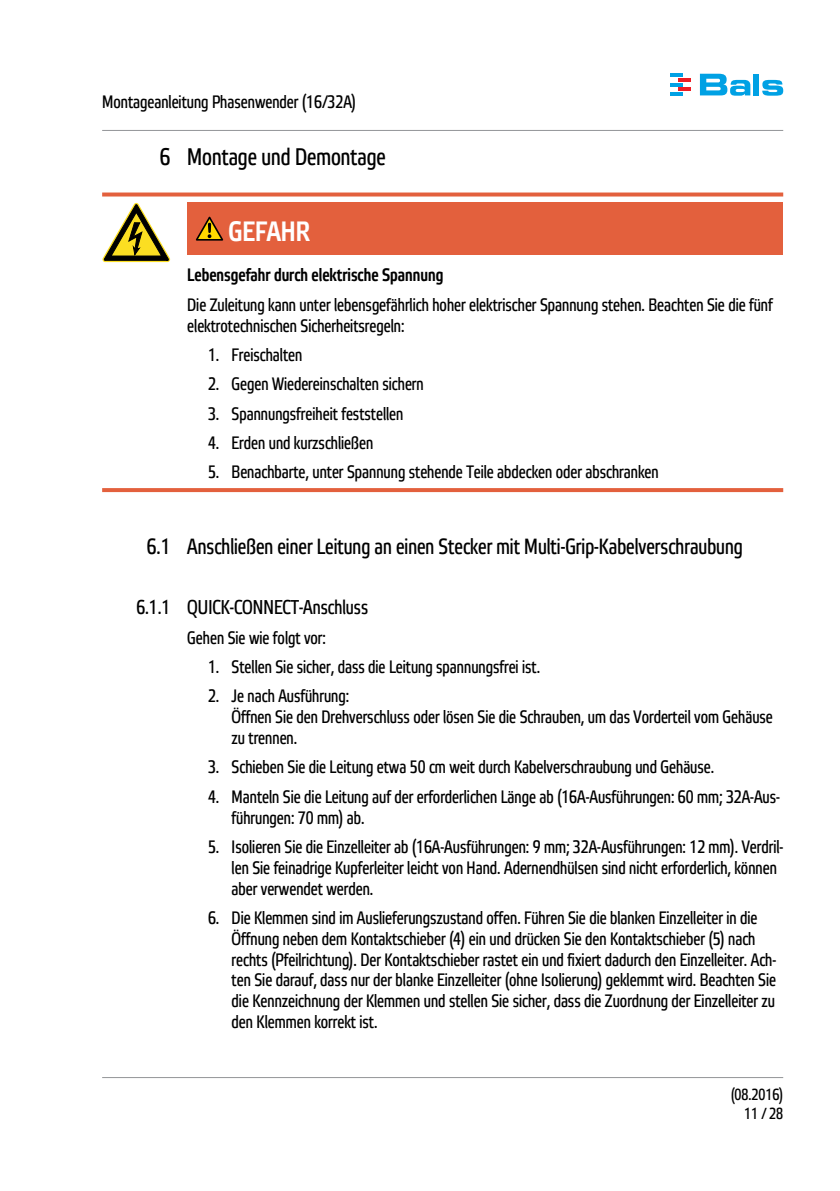
<style>
.page{position:relative;width:840px;height:1191px;background:#fff}
.page>*{position:absolute;margin:0;border:0;box-sizing:border-box;transform-origin:0 0}
.t1{font:500 28px "Etelka Narrow";color:#fff}
.t2{font:24px "Etelka Narrow Text";color:#000}
.t3{font:22px "Etelka Narrow Text";color:#000}
.t4{font:20px "Etelka Narrow Text";color:#000}
.t5{font:18px/20.8px "Etelka Narrow Text";color:#000}
.t6{font:500 18px "Etelka Narrow";color:#000}
.t7{font:16px/18.6px "Etelka Narrow Text";color:#000;text-align:right}
</style>
<div class="page">
<svg style="left:699px;top:74px;width:51px;height:22px"></svg>
<div style="left:753px;top:74px;width:6px;height:21px;background:#00a1e4"></div>
<svg style="left:762px;top:80px;width:20px;height:16px"></svg>
<svg style="left:670px;top:74px;width:12px;height:3px"></svg>
<hr style="left:678px;top:78px;width:13px;height:4px;background:#ed1d24">
<svg style="left:670px;top:83px;width:12px;height:3px"></svg>
<hr style="left:678px;top:87px;width:13px;height:4px;background:#ed1d24">
<svg style="left:670px;top:92px;width:12px;height:3px"></svg>
<hr style="left:102px;top:130px;width:680px;height:1px;background:#939598">
<hr style="left:102px;top:1077px;width:680px;height:1px;background:#939598">
<svg style="left:102px;top:192px;width:680px;height:4px;background:#e67456"></svg>
<svg style="left:102px;top:488px;width:680px;height:4px;background:#e36341"></svg>
<div style="left:187px;top:202px;width:595px;height:53px;background:#e3603d"></div>
<svg style="left:196px;top:217px;width:27px;height:24px"></svg>
<svg style="left:102px;top:203px;width:68px;height:59px"></svg>
<p class="t5" style="left:102px;top:92px;width:255px">Montageanleitung Phasenwender (16/32A)</p>
<h2 class="t2" style="left:160px;top:143px;width:12px">6</h2>
<h2 class="t2" style="left:187px;top:143px;width:200px">Montage und Demontage</h2>
<h1 class="t1" style="left:228px;top:215px;width:83px">GEFAHR</h1>
<p class="t6" style="left:187px;top:265px;width:257px">Lebensgefahr durch elektrische Spannung</p>
<p class="t5" style="left:187px;top:295px;width:586px">Die Zuleitung kann unter lebensgefährlich hoher elektrischer Spannung stehen. Beachten Sie die fünf elektrotechnischen Sicherheitsregeln:</p>
<p class="t5" style="left:208px;top:345px;width:96px">1. Freischalten</p>
<p class="t5" style="left:208px;top:374px;width:217px">2. Gegen Wiedereinschalten sichern</p>
<p class="t5" style="left:208px;top:404px;width:197px">3. Spannungsfreiheit feststellen</p>
<p class="t5" style="left:208px;top:433px;width:167px">4. Erden und kurzschließen</p>
<p class="t5" style="left:208px;top:462px;width:452px">5. Benachbarte, unter Spannung stehende Teile abdecken oder abschranken</p>
<p class="t3" style="left:147px;top:534px;width:25px">6.1</p>
<p class="t4" style="left:136px;top:596px;width:35px">6.1.1</p>
<p class="t3" style="left:187px;top:534px;width:556px">Anschließen einer Leitung an einen Stecker mit Multi-Grip-Kabelverschraubung</p>
<p class="t4" style="left:187px;top:596px;width:182px">QUICK-CONNECT-Anschluss</p>
<p class="t5" style="left:187px;top:628px;width:140px">Gehen Sie wie folgt vor:</p>
<p class="t5" style="left:208px;top:657px;width:333px">1. Stellen Sie sicher, dass die Leitung spannungsfrei ist.</p>
<p class="t5" style="left:231px;top:686px;width:542px;text-indent:-24px">2. Je nach Ausführung:<br>Öffnen Sie den Drehverschluss oder lösen Sie die Schrauben, um das Vorderteil vom Gehäuse zu trennen.</p>
<p class="t5" style="left:208px;top:757px;width:507px">3. Schieben Sie die Leitung etwa 50 cm weit durch Kabelverschraubung und Gehäuse.</p>
<p class="t5" style="left:231px;top:787px;width:549px;text-indent:-24px">4. Manteln Sie die Leitung auf der erforderlichen Länge ab (16A-Ausführungen: 60 mm; 32A-Aus&shy;führungen: 70 mm) ab.</p>
<p class="t5" style="left:231px;top:837px;width:553px;text-indent:-24px">5. Isolieren Sie die Einzelleiter ab (16A-Ausführungen: 9 mm; 32A-Ausführungen: 12 mm). Verdril&shy;len Sie feinadrige Kupferleiter leicht von Hand. Adernendhülsen sind nicht erforderlich, können aber verwendet werden.</p>
<p class="t5" style="left:231px;top:908px;width:546px;text-indent:-24px">6. Die Klemmen sind im Auslieferungszustand offen. Führen Sie die blanken Einzelleiter in die Öffnung neben dem Kontaktschieber (4) ein und drücken Sie den Kontaktschieber (5) nach rechts (Pfeilrichtung). Der Kontaktschieber rastet ein und fixiert dadurch den Einzelleiter. Ach&shy;ten Sie darauf, dass nur der blanke Einzelleiter (ohne Isolierung) geklemmt wird. Beachten Sie die Kennzeichnung der Klemmen und stellen Sie sicher, dass die Zuordnung der Einzelleiter zu den Klemmen korrekt ist.</p>
<p class="t7" style="left:730px;top:1086px;width:54px">(08.2016)<br>11 / 28</p>
</div>
